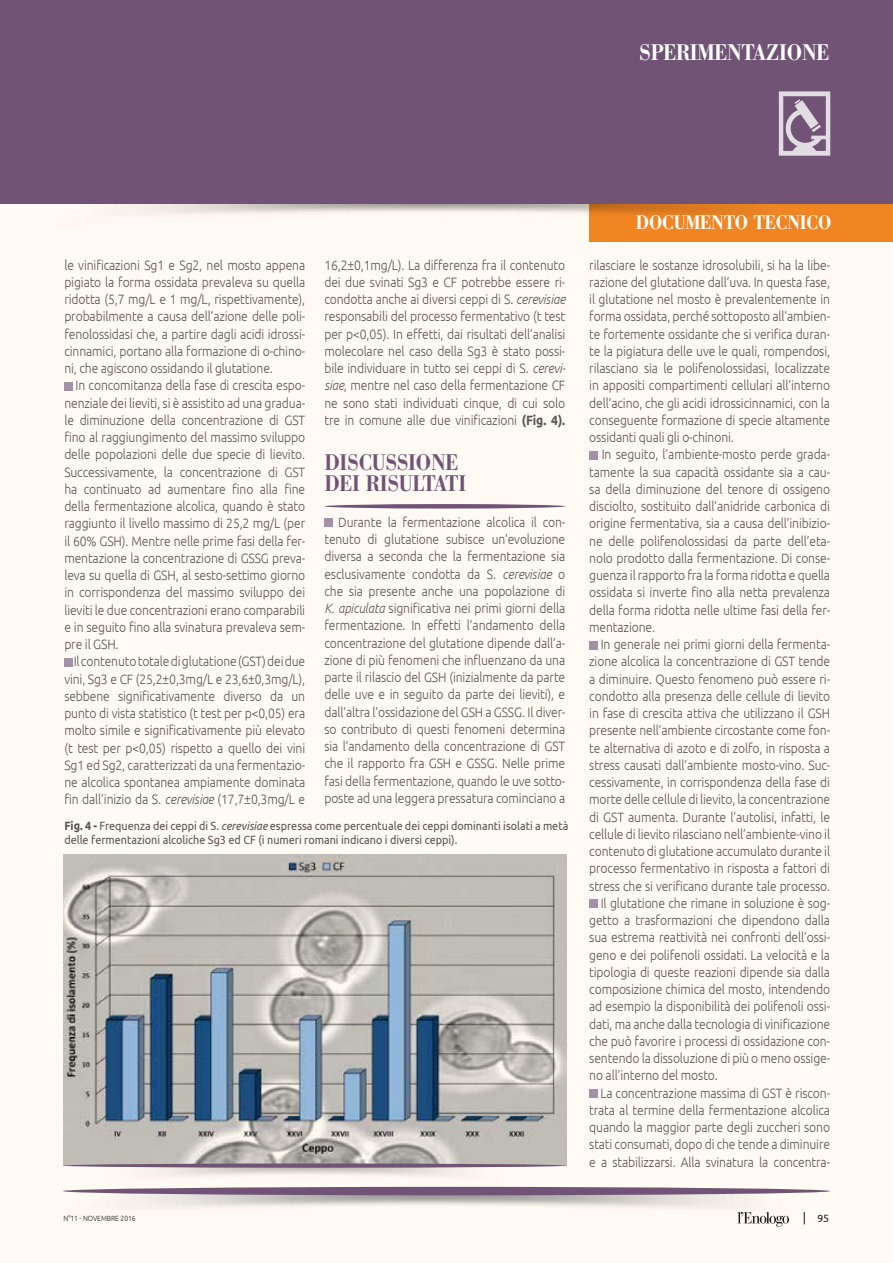
<style>
.page{position:relative;width:893px;height:1263px;background:#fffaf3}
.page>*{position:absolute;margin:0;border:0;box-sizing:border-box;transform-origin:0 0}
.t1{font:500 22.5px/21px "AT Our Bodoni";letter-spacing:-.01em;color:#715475;scale:.9 1}
.t2{font:500 22.5px "AT Our Bodoni";letter-spacing:-.01em;color:#fff;scale:.9 1}
.t3{font:500 19.5px "AT Our Bodoni";letter-spacing:-.01em;color:#fff;scale:.9 1}
.t4{font:300 13.5px/17.2px "Ubuntu";letter-spacing:-.01em;color:#565655;text-align:justify;scale:.9 1}
.t5{font:12px/13.5px "Ubuntu";color:#565655;scale:.9 1}
.t6{font:10.5px "Ubuntu";color:#1b1b1a}
.t7{font:300 7.5px "Ubuntu";color:#1b1b1a;scale:.9 1}
.s1{font-style:italic}
.s2{font-weight:700}
</style>
<div class="page">
<div style="left:0;top:0;width:893px;height:204px;background:#715475"></div>
<svg style="left:779px;top:91px;width:51px;height:65px"></svg>
<svg style="left:776px;top:1224px;width:7px;height:3px"></svg>
<div style="left:589px;top:204px;width:304px;height:38px;background:#f18824"></div>
<img style="left:133px;top:1190px;width:697px;height:34px">
<div style="left:63px;top:1187px;width:767px;height:8px;background:#715475;border-radius:50%"></div>
<div style="left:64px;top:382px;width:9px;height:8px;background:#a391a7"></div>
<div style="left:64px;top:658px;width:9px;height:8px;background:#a391a7"></div>
<div style="left:324px;top:504px;width:241px;height:5px;background:#715475;border-radius:50%"></div>
<div style="left:324px;top:519px;width:9px;height:8px;background:#a391a7"></div>
<div style="left:589px;top:451px;width:8px;height:8px;background:#a391a7"></div>
<div style="left:589px;top:641px;width:8px;height:8px;background:#a391a7"></div>
<div style="left:589px;top:900px;width:8px;height:8px;background:#a391a7"></div>
<div style="left:589px;top:1089px;width:8px;height:9px;background:#a391a7"></div>
<img style="left:63px;top:855px;width:503px;height:310px">
<img style="left:63px;top:1166px;width:485px;height:28px">
<div style="left:63px;top:1163px;width:503px;height:5px;background:#715475;border-radius:50%"></div>
<h1 class="t2" style="left:639px;top:38px;width:213px">SPERIMENTAZIONE</h1>
<p class="t4" style="left:64px;top:256px;width:269px">le vinificazioni Sg1 e Sg2, nel mosto appena pigiato la forma ossidata prevaleva su quella ridotta (5,7 mg/L e 1 mg/L, rispettivamente), probabilmente a causa dell’azione delle poli&shy;fenolossidasi che, a partire dagli acidi idrossi&shy;cinnamici, portano alla formazione di o-chino&shy;ni, che agiscono ossidando il glutatione.</p>
<p class="t4" style="left:64px;top:377px;width:269px;text-indent:11px">In concomitanza della fase di crescita espo&shy;nenziale dei lieviti, si è assistito ad una gradua&shy;le diminuzione della concentrazione di GST fino al raggiungimento del massimo sviluppo delle popolazioni delle due specie di lievito.<br>Successivamente, la concentrazione di GST ha continuato ad aumentare fino alla fine della fermentazione alcolica, quando è stato raggiunto il livello massimo di 25,2 mg/L (per il 60% GSH). Mentre nelle prime fasi della fer&shy;mentazione la concentrazione di GSSG preva&shy;leva su quella di GSH, al sesto-settimo giorno in corrispondenza del massimo sviluppo dei lieviti le due concentrazioni erano comparabili e in seguito fino alla svinatura prevaleva sem&shy;pre il GSH.</p>
<p class="t4" style="left:64px;top:653px;width:269px;text-indent:9px">Il contenuto totale di glutatione (GST) dei due vini, Sg3 e CF (25,2±0,3mg/L e 23,6±0,3mg/L), sebbene significativamente diverso da un punto di vista statistico (t test per p&lt;0,05) era molto simile e significativamente più elevato (t test per p&lt;0,05) rispetto a quello dei vini Sg1 ed Sg2, caratterizzati da una fermentazio&shy;ne alcolica spontanea ampiamente dominata fin dall’inizio da S. <span class="s1">cerevisiae</span> (17,7±0,3mg/L e</p>
<p class="t4" style="left:324px;top:256px;width:270px">16,2±0,1mg/L). La differenza fra il contenuto dei due svinati Sg3 e CF potrebbe essere ri&shy;condotta anche ai diversi ceppi di S. <span class="s1">cerevisiae </span>responsabili del processo fermentativo (t test per p&lt;0,05). In effetti, dai risultati dell’analisi molecolare nel caso della Sg3 è stato possi&shy;bile individuare in tutto sei ceppi di S. <span class="s1">cerevi&shy;siae</span>, mentre nel caso della fermentazione CF ne sono stati individuati cinque, di cui solo tre in comune alle due vinificazioni <span class="s2">(Fig. 4).</span></p>
<h1 class="t1" style="left:324px;top:452px;width:159px">DISCUSSIONE<br>DEI RISULTATI</h1>
<p class="t4" style="left:324px;top:513px;width:269px;text-indent:14px">Durante la fermentazione alcolica il con&shy;tenuto di glutatione subisce un’evoluzione diversa a seconda che la fermentazione sia esclusivamente condotta da S. <span class="s1">cerevisiae</span> o che sia presente anche una popolazione di <span class="s1">K. apiculata</span> significativa nei primi giorni della fermentazione. In effetti l’andamento della concentrazione del glutatione dipende dall’a&shy;zione di più fenomeni che influenzano da una parte il rilascio del GSH (inizialmente da parte delle uve e in seguito da parte dei lieviti), e dall’altra l’ossidazione del GSH a GSSG. Il diver&shy;so contributo di questi fenomeni determina sia l’andamento della concentrazione di GST che il rapporto fra GSH e GSSG. Nelle prime fasi della fermentazione, quando le uve sotto&shy;poste ad una leggera pressatura cominciano a</p>
<p class="t5" style="left:64px;top:819px;width:561px"><span class="s2">Fig. 4 -</span> Frequenza dei ceppi di S. <span class="s1">cerevisiae</span> espressa come percentuale dei ceppi dominanti isolati a metà delle fermentazioni alcoliche Sg3 ed CF (i numeri romani indicano i diversi ceppi).</p>
<h2 class="t3" style="left:636px;top:211px;width:219px">DOCUMENTO TECNICO</h2>
<p class="t4" style="left:589px;top:256px;width:269px">rilasciare le sostanze idrosolubili, si ha la libe&shy;razione del glutatione dall’uva. In questa fase, il glutatione nel mosto è prevalentemente in forma ossidata, perché sottoposto all’ambien&shy;te fortemente ossidante che si verifica duran&shy;te la pigiatura delle uve le quali, rompendosi, rilasciano sia le polifenolossidasi, localizzate in appositi compartimenti cellulari all’interno dell’acino, che gli acidi idrossicinnamici, con la conseguente formazione di specie altamente ossidanti quali gli o-chinoni.</p>
<p class="t4" style="left:589px;top:446px;width:269px;text-indent:12px">In seguito, l’ambiente-mosto perde grada&shy;tamente la sua capacità ossidante sia a cau&shy;sa della diminuzione del tenore di ossigeno disciolto, sostituito dall’anidride carbonica di origine fermentativa, sia a causa dell’inibizio&shy;ne delle polifenolossidasi da parte dell’eta&shy;nolo prodotto dalla fermentazione. Di conse&shy;guenza il rapporto fra la forma ridotta e quella ossidata si inverte fino alla netta prevalenza della forma ridotta nelle ultime fasi della fer&shy;mentazione.</p>
<p class="t4" style="left:601px;top:635px;width:256px">In generale nei primi giorni della fermenta-</p>
<p class="t4" style="left:589px;top:653px;width:269px">zione alcolica la concentrazione di GST tende</p>
<p class="t4" style="left:589px;top:670px;width:269px">a diminuire. Questo fenomeno può essere ri-</p>
<p class="t4" style="left:589px;top:687px;width:269px">condotto alla presenza delle cellule di lievito</p>
<p class="t4" style="left:589px;top:704px;width:269px">in fase di crescita attiva che utilizzano il GSH</p>
<p class="t4" style="left:589px;top:722px;width:269px">presente nell’ambiente circostante come fon-</p>
<p class="t4" style="left:589px;top:739px;width:269px">te alternativa di azoto e di zolfo, in risposta a</p>
<p class="t4" style="left:589px;top:756px;width:269px">stress causati dall’ambiente mosto-vino. Suc-</p>
<p class="t4" style="left:589px;top:773px;width:269px">cessivamente, in corrispondenza della fase di</p>
<p class="t4" style="left:589px;top:791px;width:269px">morte delle cellule di lievito, la concentrazione</p>
<p class="t4" style="left:589px;top:808px;width:269px">di GST aumenta. Durante l’autolisi, infatti, le</p>
<p class="t4" style="left:589px;top:825px;width:269px">cellule di lievito rilasciano nell’ambiente-vino il</p>
<p class="t4" style="left:589px;top:842px;width:269px">contenuto di glutatione accumulato durante il</p>
<p class="t4" style="left:589px;top:860px;width:269px">processo fermentativo in risposta a fattori di</p>
<p class="t4" style="left:589px;top:877px;width:269px">stress che si verificano durante tale processo.</p>
<p class="t4" style="left:601px;top:894px;width:256px">Il glutatione che rimane in soluzione è sog-</p>
<p class="t4" style="left:589px;top:911px;width:269px">getto a trasformazioni che dipendono dalla</p>
<p class="t4" style="left:589px;top:929px;width:269px">sua estrema reattività nei confronti dell’ossi-</p>
<p class="t4" style="left:589px;top:946px;width:269px">geno e dei polifenoli ossidati. La velocità e la</p>
<p class="t4" style="left:589px;top:963px;width:269px">tipologia di queste reazioni dipende sia dalla</p>
<p class="t4" style="left:589px;top:980px;width:269px">composizione chimica del mosto, intendendo</p>
<p class="t4" style="left:589px;top:998px;width:269px">ad esempio la disponibilità dei polifenoli ossi-</p>
<p class="t4" style="left:589px;top:1015px;width:269px">dati, ma anche dalla tecnologia di vinificazione</p>
<p class="t4" style="left:589px;top:1032px;width:269px">che può favorire i processi di ossidazione con-</p>
<p class="t4" style="left:589px;top:1049px;width:269px">sentendo la dissoluzione di più o meno ossige-</p>
<p class="t4" style="left:589px;top:1067px;width:144px">no all’interno del mosto.</p>
<p class="t4" style="left:600px;top:1084px;width:257px">La concentrazione massima di GST è riscon-</p>
<p class="t4" style="left:589px;top:1101px;width:269px">trata al termine della fermentazione alcolica</p>
<p class="t4" style="left:589px;top:1118px;width:269px">quando la maggior parte degli zuccheri sono</p>
<p class="t4" style="left:589px;top:1136px;width:269px">stati consumati, dopo di che tende a diminuire</p>
<p class="t4" style="left:589px;top:1153px;width:269px">e a stabilizzarsi. Alla svinatura la concentra-</p>
<p class="t7" style="left:64px;top:1214px;width:82px">N°11 - NOVEMBRE 2016</p>
<p class="t6" style="left:817px;top:1212px;width:13px">95</p>
</div>
